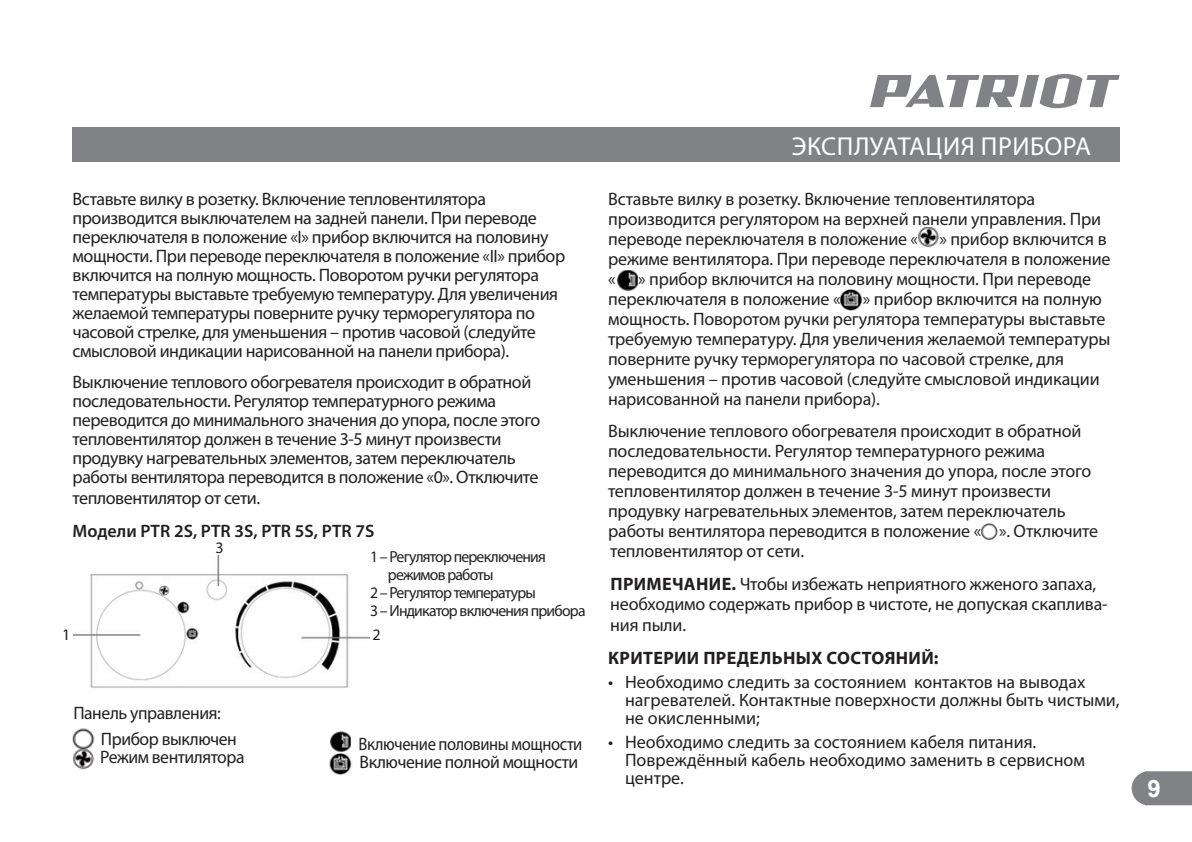
<style>
.page{position:relative;width:1192px;height:842px;background:#fff}
.page>*{position:absolute;margin:0;border:0;box-sizing:border-box;transform-origin:0 0}
.t1{font:26px "Myriad Pro";letter-spacing:.02em;color:#fff}
.t2{font:700 24px "Arial";color:#fff}
.t3{font:18px/20px "Myriad Pro";letter-spacing:-.015em;color:#231f20}
.t4{font:18px/18px "Myriad Pro";letter-spacing:-.015em;color:#231f20;scale:.92 1}
.t5{font:600 18px "Myriad Pro";color:#231f20}
.t6{font:700 18px "Myriad Pro";letter-spacing:.02em;color:#231f20}
.t7{font:16px "Myriad Pro";letter-spacing:-.05em;color:#231f20}
.s1{font-weight:700}
</style>
<div class="page">
<div style="left:73px;top:128px;width:1046px;height:34px;background:#808285"></div>
<svg style="left:1131px;top:771px;width:60px;height:34px"></svg>
<svg style="left:870px;top:74px;width:249px;height:34px"></svg>
<img style="left:918px;top:227px;width:21px;height:21px">
<img style="left:616px;top:270px;width:22px;height:21px">
<img style="left:840px;top:289px;width:23px;height:22px">
<img style="left:981px;top:523px;width:17px;height:17px">
<img style="left:73px;top:729px;width:21px;height:41px">
<img style="left:329px;top:731px;width:23px;height:21px">
<img style="left:74px;top:555px;width:295px;height:133px">
<img style="left:330px;top:753px;width:22px;height:22px">
<p class="t3" style="left:73px;top:190px;width:494px;line-height:19px">Вставьте вилку в розетку. Включение тепловентилятора производится выключателем на задней панели. При переводе переключателя в положение «I» прибор включится на половину мощности. При переводе переключателя в положение «II» прибор включится на полную мощность. Поворотом ручки регулятора температуры выставьте требуемую температуру. Для увеличения желаемой температуры поверните ручку терморегулятора по часовой стрелке, для уменьшения – против часовой (следуйте смысловой индикации нарисованной на панели прибора).</p>
<p class="t3" style="left:73px;top:372px;width:469px;line-height:19px">Выключение теплового обогревателя происходит в обратной последовательности. Регулятор температурного режима переводится до минимального значения до упора, после этого тепловентилятор должен в течение 3-5 минут произвести продувку нагревательных элементов, затем переключатель работы вентилятора переводится в положение «0». Отключите</p>
<p class="t3" style="left:73px;top:488px;width:189px">тепловентилятор от сети.</p>
<p class="t5" style="left:73px;top:520px;width:303px">Модели PTR 2S, PTR 3S, PTR 5S, PTR 7S</p>
<p class="t7" style="left:215px;top:538px;width:10px">3</p>
<p class="t7" style="left:370px;top:547px;width:177px">1 – Регулятор переключения</p>
<p class="t7" style="left:388px;top:565px;width:107px">режимов работы</p>
<p class="t7" style="left:370px;top:583px;width:167px">2 – Регулятор температуры</p>
<p class="t7" style="left:370px;top:601px;width:217px">3 – Индикатор включения прибора</p>
<p class="t7" style="left:62px;top:624px;width:10px">1</p>
<p class="t7" style="left:372px;top:624px;width:10px">2</p>
<p class="t3" style="left:73px;top:703px;width:149px">Панель управления:</p>
<p class="t3" style="left:100px;top:730px;width:146px;line-height:18px">Прибор выключен<br>Режим вентилятора</p>
<p class="t4" style="left:358px;top:735px;width:245px">Включение половины мощности<br>Включение полной мощности</p>
<h1 class="t1" style="left:791px;top:130px;width:301px">ЭКСПЛУАТАЦИЯ ПРИБОРА</h1>
<p class="t3" style="left:608px;top:189px;width:504px">Вставьте вилку в розетку. Включение тепловентилятора производится регулятором на верхней панели управления. При переводе переключателя в положение « » прибор включится в режиме вентилятора. При переводе переключателя в положение «</p>
<p class="t3" style="left:608px;top:269px;width:504px;text-indent:30px">» прибор включится на половину мощности. При переводе переключателя в положение « » прибор включится на полную мощность. Поворотом ручки регулятора температуры выставьте требуемую температуру. Для увеличения желаемой температуры поверните ручку терморегулятора по часовой стрелке, для уменьшения – против часовой (следуйте смысловой индикации нарисованной на панели прибора).</p>
<p class="t3" style="left:608px;top:420px;width:491px">Выключение теплового обогревателя происходит в обратной последовательности. Регулятор температурного режима переводится до минимального значения до упора, после этого тепловентилятор должен в течение 3-5 минут произвести продувку нагревательных элементов, затем переключатель работы вентилятора переводится в положение « ». Отключите тепловентилятор от сети.</p>
<p class="t3" style="left:610px;top:573px;width:499px;line-height:20.8px"><span class="s1">ПРИМЕЧАНИЕ.</span> Чтобы избежать неприятного жженого запаха, необходимо содержать прибор в чистоте, не допуская скаплива&shy;ния пыли.</p>
<p class="t6" style="left:608px;top:648px;width:332px">КРИТЕРИИ ПРЕДЕЛЬНЫХ СОСТОЯНИЙ:</p>
<p class="t3" style="left:625px;top:673px;width:496px;line-height:18px;text-indent:-17px">• Необходимо следить за состоянием контактов на выводах нагревателей. Контактные поверхности должны быть чистыми, не окисленными;</p>
<p class="t3" style="left:625px;top:732px;width:461px;line-height:18px;text-indent:-17px">• Необходимо следить за состоянием кабеля питания.<br>Повреждённый кабель необходимо заменить в сервисном центре.</p>
<h2 class="t2" style="left:1147px;top:773px;width:15px">9</h2>
</div>
